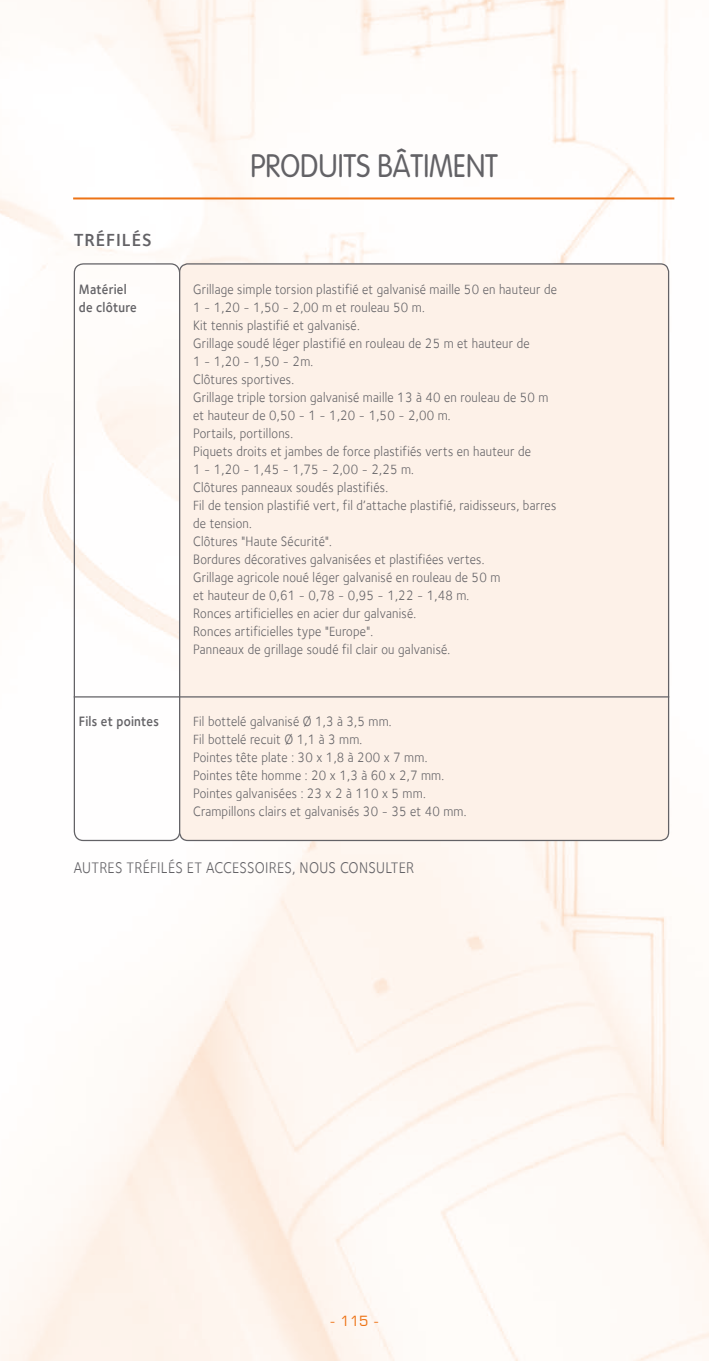
<style>
.page{position:relative;width:709px;height:1361px;background:#fff}
.page>*{position:absolute;margin:0;border:0;box-sizing:border-box;transform-origin:0 0}
.t1{font:300 32px "VAG Rounded";color:#636266;scale:.9 1}
.t2{font:600 18px "Foundry Sterling";letter-spacing:.05em;color:#636266}
.t3{font:16px "Foundry Sterling";letter-spacing:.02em;color:#636266;scale:.9 1}
.t4{font:14px/18px "Foundry Sterling";letter-spacing:.02em;color:#636266;scale:.9 1}
.t5{font:600 14px/18px "Foundry Sterling";letter-spacing:.02em;color:#636266;scale:.9 1}
.t6{font:14px "Square 721 BT";color:#ed7315}
</style>
<div class="page">
<img style="left:0;top:0;width:709px;height:1361px">
<hr style="left:73px;top:197px;width:601px;height:2px;background:#ed7315">
<div style="left:74px;top:263px;width:106px;height:578px;border:1px solid #636266;border-radius:9px"></div>
<div style="left:180px;top:264px;width:488px;height:576px;background:#fdf1e8;border-radius:8px"></div>
<hr style="left:74px;top:696px;width:595px;height:1px;background:#636266">
<p class="t2" style="left:74px;top:229px;width:79px">TRÉFILÉS</p>
<p class="t5" style="left:79px;top:280px;width:66px">Matériel de clôture</p>
<h1 class="t1" style="left:251px;top:148px;width:276px">PRODUITS BÂTIMENT</h1>
<p class="t4" style="left:193px;top:280px;width:406px">Grillage simple torsion plastifié et galvanisé maille 50 en hauteur de 1 - 1,20 - 1,50 - 2,00 m et rouleau 50 m.<br>Kit tennis plastifié et galvanisé.<br>Grillage soudé léger plastifié en rouleau de 25 m et hauteur de<br>1 - 1,20 - 1,50 - 2m.<br>Clôtures sportives.<br>Grillage triple torsion galvanisé maille 13 à 40 en rouleau de 50 m et hauteur de 0,50 - 1 - 1,20 - 1,50 - 2,00 m.<br>Portails, portillons.<br>Piquets droits et jambes de force plastifiés verts en hauteur de<br>1 - 1,20 - 1,45 - 1,75 - 2,00 - 2,25 m.<br>Clôtures panneaux soudés plastifiés.<br>Fil de tension plastifié vert, fil d’attache plastifié, raidisseurs, barres de tension.<br>Clôtures "Haute Sécurité".<br>Bordures décoratives galvanisées et plastifiées vertes.<br>Grillage agricole noué léger galvanisé en rouleau de 50 m<br>et hauteur de 0,61 - 0,78 - 0,95 - 1,22 - 1,48 m.<br>Ronces artificielles en acier dur galvanisé.<br>Ronces artificielles type "Europe".<br>Panneaux de grillage soudé fil clair ou galvanisé.</p>
<p class="t5" style="left:79px;top:712px;width:90px">Fils et pointes</p>
<p class="t4" style="left:193px;top:712px;width:305px">Fil bottelé galvanisé Ø 1,3 à 3,5 mm.<br>Fil bottelé recuit Ø 1,1 à 3 mm.<br>Pointes tête plate : 30 x 1,8 à 200 x 7 mm.<br>Pointes tête homme : 20 x 1,3 à 60 x 2,7 mm.<br>Pointes galvanisées : 23 x 2 à 110 x 5 mm.<br>Crampillons clairs et galvanisés 30 - 35 et 40 mm.</p>
<p class="t3" style="left:74px;top:858px;width:380px">AUTRES TRÉFILÉS ET ACCESSOIRES, NOUS CONSULTER</p>
<p class="t6" style="left:330px;top:1312px;width:51px">- 115 -</p>
</div>
